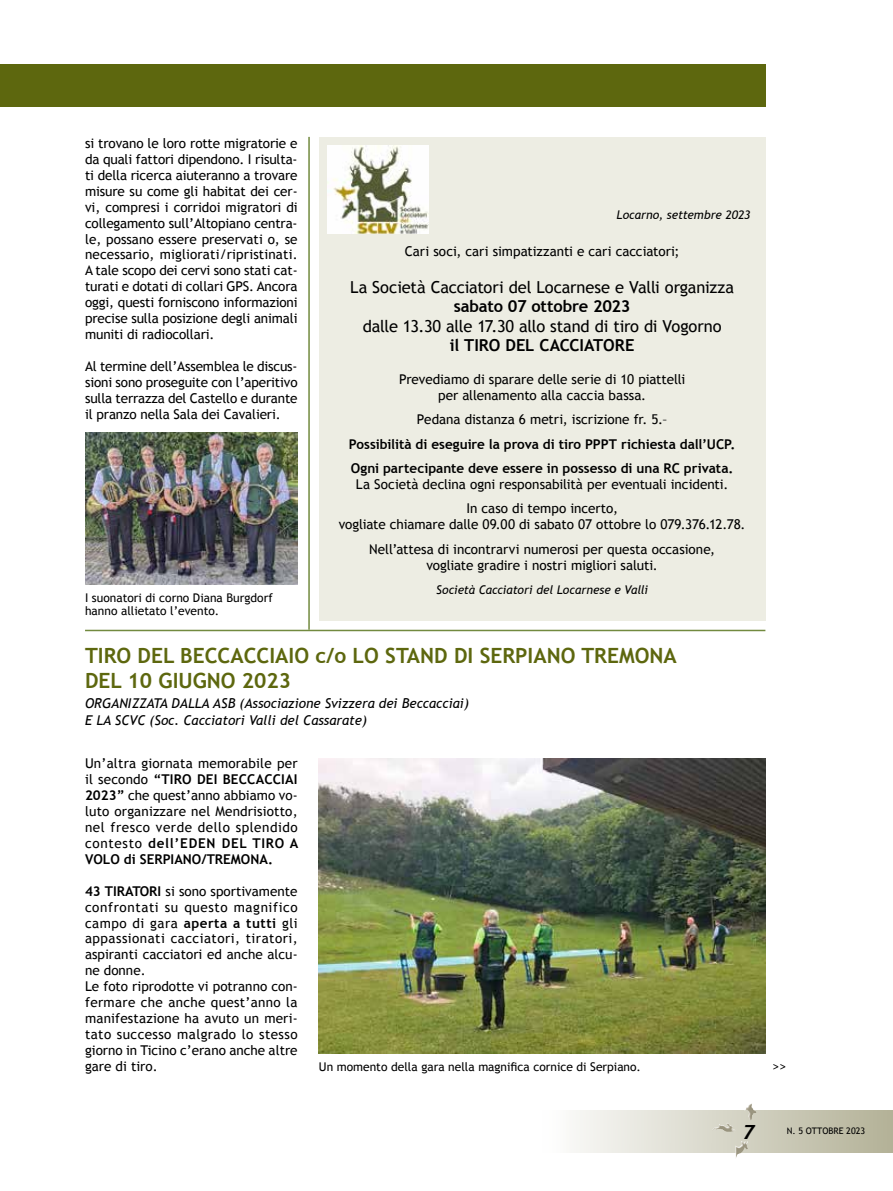
<style>
.page{position:relative;width:893px;height:1191px;background:#fff}
.page>*{position:absolute;margin:0;border:0;box-sizing:border-box;transform-origin:0 0}
.t1{font:700 21px/25.2px "Trebuchet MS";color:#5d670e}
.t2{font:italic 700 19.5px "Trebuchet";color:#000}
.t3{font:16.5px "Trebuchet MS";letter-spacing:-.01em;color:#000}
.t4{font:700 16.5px "Trebuchet MS";letter-spacing:-.01em;color:#000}
.t5{font:13.5px/15.9px "Trebuchet MS";color:#000;text-align:justify}
.t6{font:700 13.5px/24.5px "Trebuchet MS";color:#000}
.t7{font:italic 13.5px/16.2px "Trebuchet MS";color:#000}
.t8{font:12px/13.5px "Trebuchet MS";color:#000}
.t9{font:italic 12px "Trebuchet MS";color:#000}
.t10{font:9px "Trebuchet MS";color:#000}
.s1{font-weight:700}
</style>
<div class="page">
<div style="left:319px;top:137px;width:446px;height:483px;background:#edede3"></div>
<div style="left:0;top:64px;width:765px;height:42px;background:#5d670e"></div>
<img style="left:85px;top:432px;width:213px;height:152px">
<hr style="left:308px;top:137px;width:2px;height:492px;background:#728a3f">
<img style="left:328px;top:146px;width:100px;height:87px">
<hr style="left:85px;top:629px;width:680px;height:2px;background:#728a3f">
<img style="left:319px;top:758px;width:446px;height:295px">
<div style="left:540px;top:1110px;width:353px;height:42px;background:linear-gradient(to right,#fefefe,#b2af95)"></div>
<img style="left:712px;top:1103px;width:44px;height:43px">
<p class="t5" style="left:85px;top:136px;width:214px">si trovano le loro rotte migratorie e da quali fattori dipendono. I risulta&shy;ti della ricerca aiuteranno a trovare misure su come gli habitat dei cer&shy;vi, compresi i corridoi migratori di collegamento sull’Altopiano centra&shy;le, possano essere preservati o, se necessario, migliorati/ripristinati.<br>A tale scopo dei cervi sono stati cat&shy;turati e dotati di collari GPS. Ancora oggi, questi forniscono informazioni precise sulla posizione degli animali muniti di radiocollari.</p>
<p class="t5" style="left:85px;top:358px;width:214px">Al termine dell’Assemblea le discus&shy;sioni sono proseguite con l’aperitivo sulla terrazza del Castello e durante il pranzo nella Sala dei Cavalieri.</p>
<p class="t8" style="left:85px;top:591px;width:189px">I suonatori di corno Diana Burgdorf hanno allietato l’evento.</p>
<p class="t9" style="left:616px;top:207px;width:136px">Locarno, settembre 2023</p>
<p class="t5" style="left:405px;top:243px;width:276px">Cari soci, cari simpatizzanti e cari cacciatori;</p>
<p class="t3" style="left:350px;top:277px;width:386px">La Società Cacciatori del Locarnese e Valli organizza</p>
<p class="t4" style="left:454px;top:296px;width:178px">sabato 07 ottobre 2023</p>
<p class="t3" style="left:363px;top:316px;width:360px">dalle 13.30 alle 17.30 allo stand di tiro di Vogorno</p>
<p class="t4" style="left:450px;top:335px;width:186px">il TIRO DEL CACCIATORE</p>
<p class="t5" style="left:399px;top:371px;width:288px;text-align:center">Prevediamo di sparare delle serie di 10 piattelli per allenamento alla caccia bassa.</p>
<p class="t5" style="left:417px;top:412px;width:252px">Pedana distanza 6 metri, iscrizione fr. 5.–</p>
<p class="t6" style="left:349px;top:432px;width:388px">Possibilità di eseguire la prova di tiro PPPT richiesta dall’UCP.<br>Ogni partecipante deve essere in possesso di una RC privata.</p>
<p class="t5" style="left:356px;top:472px;width:374px;line-height:24.5px;text-align:center">La Società declina ogni responsabilità per eventuali incidenti.<br>In caso di tempo incerto,</p>
<p class="t5" style="left:339px;top:512px;width:408px;line-height:24.5px;text-align:center">vogliate chiamare dalle 09.00 di sabato 07 ottobre lo 079.376.12.78.<br>Nell’attesa di incontrarvi numerosi per questa occasione,</p>
<p class="t5" style="left:426px;top:557px;width:233px">vogliate gradire i nostri migliori saluti.</p>
<p class="t9" style="left:436px;top:582px;width:213px">Società Cacciatori del Locarnese e Valli</p>
<h1 class="t1" style="left:85px;top:642px;width:593px">TIRO DEL BECCACCIAIO c/o LO STAND DI SERPIANO TREMONA<br>DEL 10 GIUGNO 2023</h1>
<p class="t7" style="left:85px;top:695px;width:385px">ORGANIZZATA DALLA ASB (Associazione Svizzera dei Beccacciai)<br>E LA SCVC (Soc. Cacciatori Valli del Cassarate)</p>
<p class="t5" style="left:85px;top:756px;width:215px">Un’altra giornata memorabile per il secondo <span class="s1">“TIRO DEI BECCACCIAI 2023”</span> che quest’anno abbiamo vo&shy;luto organizzare nel Mendrisiotto, nel fresco verde dello splendido contesto <span class="s1">dell’EDEN DEL TIRO A VOLO di SERPIANO/TREMONA.</span></p>
<p class="t5" style="left:85px;top:883px;width:214px;text-align:left"><span class="s1">43 TIRATORI</span> si sono sportivamente confrontati su questo magnifico campo di gara <span class="s1">aperta a tutti</span> gli appassionati cacciatori, tiratori, aspiranti cacciatori ed anche alcu&shy;ne donne.<br>Le foto riprodotte vi potranno con&shy;fermare che anche quest’anno la manifestazione ha avuto un meri&shy;tato successo malgrado lo stesso giorno in Ticino c’erano anche altre gare di tiro.</p>
<p class="t8" style="left:319px;top:1060px;width:324px">Un momento della gara nella magnifica cornice di Serpiano.</p>
<p class="t5" style="left:772px;top:1058px;width:16px">&gt;&gt;</p>
<h2 class="t2" style="left:743px;top:1119px;width:13px">7</h2>
<p class="t10" style="left:787px;top:1125px;width:80px">N. 5 OTTOBRE 2023</p>
</div>
